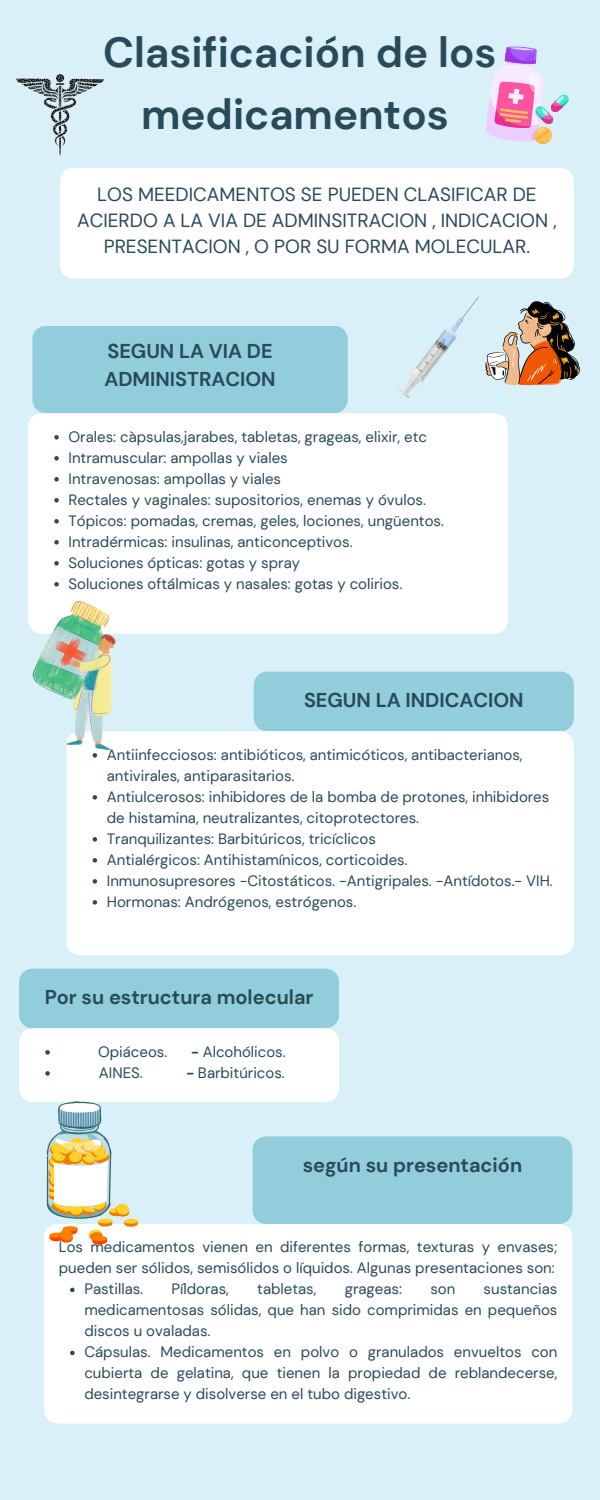
<style>
.page{position:relative;width:600px;height:1500px;background:#d9f0f8}
.page>*{position:absolute;margin:0;border:0;box-sizing:border-box;transform-origin:0 0}
.t1{font:700 42px/62.2px "DM Sans";color:#294a59;text-align:center}
.t2{font:700 20px/27.8px "DM Sans";color:#294a59}
.t3{font:19px/26.2px "DM Sans";color:#294a59;text-align:center}
.t4{font:15px/21px "DM Sans";color:#294a59}
.s1{font-weight:700}
</style>
<div class="page">
<div style="left:32px;top:326px;width:316px;height:87px;background:#91cddb"></div>
<div style="left:28px;top:413px;width:480px;height:221px;background:#fff"></div>
<svg style="left:54px;top:435px;width:5px;height:5px"></svg>
<svg style="left:54px;top:456px;width:5px;height:5px"></svg>
<svg style="left:54px;top:477px;width:5px;height:5px"></svg>
<svg style="left:54px;top:498px;width:5px;height:5px"></svg>
<svg style="left:54px;top:519px;width:5px;height:5px"></svg>
<svg style="left:54px;top:540px;width:5px;height:5px"></svg>
<svg style="left:54px;top:561px;width:5px;height:5px"></svg>
<svg style="left:54px;top:582px;width:5px;height:5px"></svg>
<div style="left:66px;top:731px;width:508px;height:224px;background:#fff"></div>
<svg style="left:93px;top:753px;width:4px;height:5px"></svg>
<svg style="left:93px;top:795px;width:4px;height:5px"></svg>
<svg style="left:93px;top:837px;width:4px;height:5px"></svg>
<svg style="left:93px;top:858px;width:4px;height:5px"></svg>
<svg style="left:93px;top:879px;width:4px;height:5px"></svg>
<svg style="left:93px;top:900px;width:4px;height:5px"></svg>
<div style="left:44px;top:1246px;width:528px;height:177px;background:#fff"></div>
<svg style="left:70px;top:1288px;width:5px;height:4px"></svg>
<svg style="left:70px;top:1351px;width:5px;height:4px"></svg>
<div style="left:60px;top:168px;width:514px;height:111px;background:#fff"></div>
<div style="left:254px;top:672px;width:320px;height:59px;background:#91cddb"></div>
<img style="left:17px;top:75px;width:86px;height:81px">
<svg style="left:485px;top:46px;width:84px;height:99px"></svg>
<svg style="left:485px;top:301px;width:95px;height:84px"></svg>
<img style="left:399px;top:296px;width:80px;height:103px">
<img style="left:32px;top:602px;width:84px;height:148px">
<svg style="left:19px;top:969px;width:553px;height:277px"></svg>
<div style="left:124px;top:1219px;width:14px;height:5px;background:#ffd12d;border-radius:50%"></div>
<h4 class="t1" style="left:103px;top:21px;width:395px">Clasificación de los medicamentos</h4>
<p class="t3" style="left:77px;top:181px;width:481px">LOS MEEDICAMENTOS SE PUEDEN CLASIFICAR DE<br>ACIERDO A LA VIA DE ADMINSITRACION , INDICACION ,<br>PRESENTACION , O POR SU FORMA MOLECULAR.</p>
<p class="t2" style="left:104px;top:338px;width:173px">SEGUN LA VIA DE<br>ADMINISTRACION</p>
<p class="t4" style="left:69px;top:426px;width:360px">Orales: càpsulas,jarabes, tabletas, grageas, elixir, etc</p>
<p class="t4" style="left:69px;top:447px;width:221px">Intramuscular: ampollas y viales</p>
<p class="t4" style="left:69px;top:468px;width:214px">Intravenosas: ampollas y viales</p>
<p class="t4" style="left:69px;top:489px;width:359px">Rectales y vaginales: supositorios, enemas y óvulos.</p>
<p class="t4" style="left:69px;top:510px;width:377px">Tópicos: pomadas, cremas, geles, lociones, ungüentos.</p>
<p class="t4" style="left:69px;top:531px;width:286px">Intradérmicas: insulinas, anticonceptivos.</p>
<p class="t4" style="left:69px;top:552px;width:233px">Soluciones ópticas: gotas y spray</p>
<p class="t4" style="left:69px;top:573px;width:335px">Soluciones oftálmicas y nasales: gotas y colirios.</p>
<p class="t2" style="left:304px;top:686px;width:221px">SEGUN LA INDICACION</p>
<p class="t4" style="left:107px;top:744px;width:417px">Antiinfecciosos: antibióticos, antimicóticos, antibacterianos, antivirales, antiparasitarios.</p>
<p class="t4" style="left:107px;top:786px;width:444px">Antiulcerosos: inhibidores de la bomba de protones, inhibidores de histamina, neutralizantes, citoprotectores.</p>
<p class="t4" style="left:107px;top:828px;width:271px">Tranquilizantes: Barbitúricos, tricíclicos</p>
<p class="t4" style="left:107px;top:849px;width:302px">Antialérgicos: Antihistamínicos, corticoides.</p>
<p class="t4" style="left:107px;top:870px;width:448px">Inmunosupresores -Citostáticos. -Antigripales. -Antídotos.- VIH.</p>
<p class="t4" style="left:107px;top:891px;width:251px">Hormonas: Andrógenos, estrógenos.</p>
<h1 class="t2" style="left:45px;top:983px;width:270px">Por su estructura molecular</h1>
<p class="t4" style="left:98px;top:1041px;width:71px">Opiáceos.</p>
<p class="t4" style="left:191px;top:1041px;width:96px"><span class="s1">-</span> Alcohólicos.</p>
<p class="t4" style="left:99px;top:1062px;width:45px">AINES.</p>
<p class="t4" style="left:187px;top:1062px;width:100px"><span class="s1">-</span> Barbitúricos.</p>
<p class="t2" style="left:303px;top:1151px;width:221px">según su presentación</p>
<p class="t4" style="left:59px;top:1237px;width:500px">Los medicamentos vienen en diferentes formas, texturas y envases; pueden ser sólidos, semisólidos o líquidos. Algunas presentaciones son:</p>
<p class="t4" style="left:84px;top:1279px;width:60px">Pastillas.</p>
<p class="t4" style="left:172px;top:1279px;width:59px">Píldoras,</p>
<p class="t4" style="left:257px;top:1279px;width:61px">tabletas,</p>
<p class="t4" style="left:345px;top:1279px;width:59px">grageas:</p>
<p class="t4" style="left:430px;top:1279px;width:26px">son</p>
<p class="t4" style="left:84px;top:1279px;width:475px;text-align:justify;text-indent:399px">sustancias medicamentosas sólidas, que han sido comprimidas en pequeños discos u ovaladas.</p>
<p class="t4" style="left:84px;top:1342px;width:475px;text-align:justify">Cápsulas. Medicamentos en polvo o granulados envueltos con cubierta de gelatina, que tienen la propiedad de reblandecerse, desintegrarse y disolverse en el tubo digestivo.</p>
</div>
